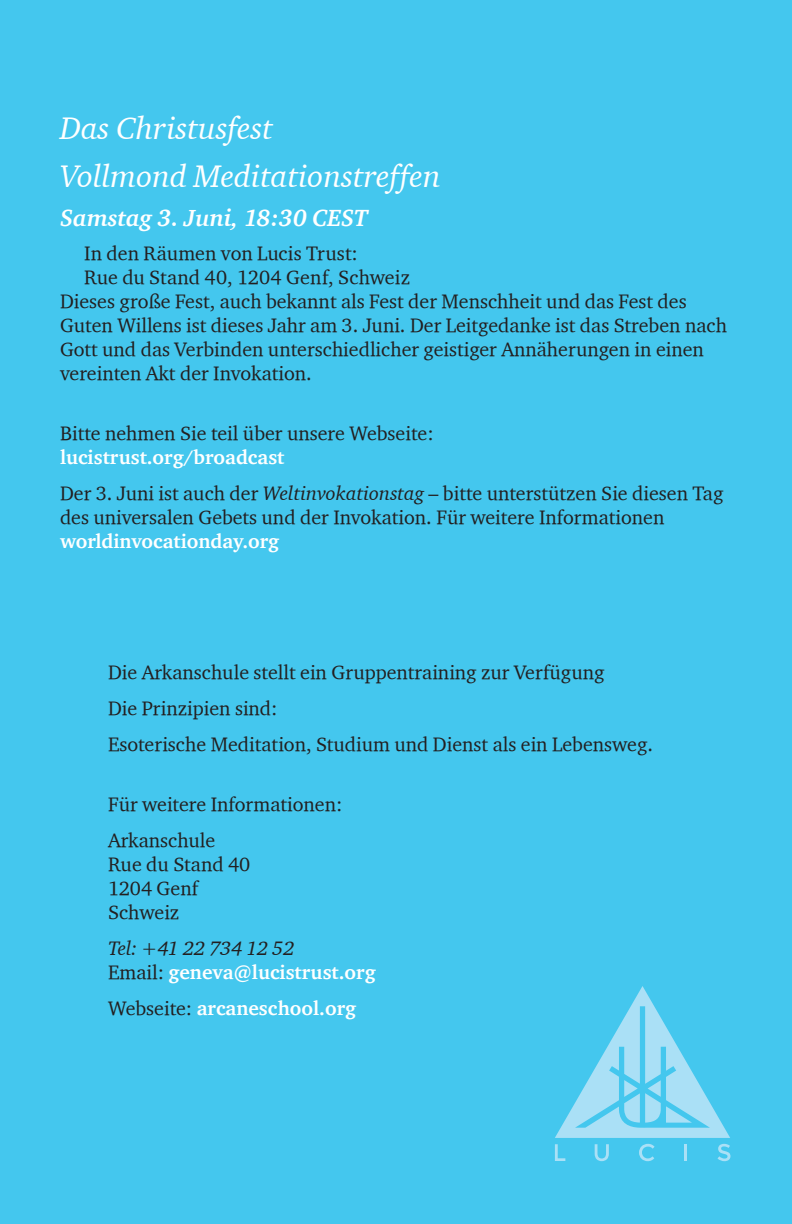
<style>
.page{position:relative;width:792px;height:1224px;background:#44c7ee}
.page>*{position:absolute;margin:0;border:0;box-sizing:border-box;transform-origin:0 0}
.t1{font:32px "Charter ITCTT Italic";color:#fff}
.t2{font:italic 700 24px "Charter ITC";color:#fff}
.Meeting_description{font:20px/24px "Charter ITCTT";color:#231f20}
.Meeting_description-2{font:700 20px/24px "Charter ITC";color:#fff}
.Meeting_time_and_top{font:20px/24px "Charter ITCTT";letter-spacing:.005em;color:#231f20}
.s1{font-family:"Charter ITC";font-weight:700;color:#fff}
.s2{font-family:"Charter ITCTT Italic"}
.s3{font-family:"Charter ITCTT Italic";font-weight:400;color:#231f20}
.s4{font-family:"Charter ITCTT";font-weight:400;color:#231f20}
</style>
<div class="page">
<svg style="left:555px;top:986px;width:175px;height:152px"></svg>
<svg style="left:555px;top:1144px;width:10px;height:17px"></svg>
<svg style="left:595px;top:1144px;width:14px;height:17px"></svg>
<svg style="left:639px;top:1144px;width:16px;height:17px"></svg>
<svg style="left:685px;top:1144px;width:2px;height:17px"></svg>
<svg style="left:718px;top:1144px;width:12px;height:17px"></svg>
<h2 class="t1" style="left:60px;top:108px;width:215px">Das Christusfest</h2>
<h2 class="t1" style="left:60px;top:156px;width:382px">Vollmond Meditationstreffen</h2>
<h2 class="t2" style="left:60px;top:203px;width:310px">Samstag 3. Juni, 18:30 CEST</h2>
<p class="Meeting_time_and_top" style="left:84px;top:240px;width:328px">In den Räumen von Lucis Trust:<br>Rue du Stand 40, 1204 Genf, Schweiz</p>
<p class="Meeting_description" style="left:60px;top:288px;width:668px">Dieses große Fest, auch bekannt als Fest der Menschheit und das Fest des Guten Willens ist dieses Jahr am 3. Juni. Der Leitgedanke ist das Streben nach Gott und das Verbinden unterschiedlicher geistiger Annäherungen in einen vereinten Akt der Invokation.</p>
<p class="Meeting_description" style="left:60px;top:420px;width:375px">Bitte nehmen Sie teil über unsere Webseite: <span class="s1">lucistrust.org/broadcast</span></p>
<p class="Meeting_description" style="left:60px;top:480px;width:665px">Der 3. Juni ist auch der <span class="s2">Weltinvokationstag</span> – bitte unterstützen Sie diesen Tag des universalen Gebets und der Invokation. Für weitere Informationen <span class="s1">worldinvocationday.org</span></p>
<p class="Meeting_description" style="left:108px;top:659px;width:498px">Die Arkanschule stellt ein Gruppentraining zur Verfügung</p>
<p class="Meeting_description" style="left:108px;top:695px;width:171px">Die Prinzipien sind:</p>
<p class="Meeting_description" style="left:108px;top:731px;width:547px">Esoterische Meditation, Studium und Dienst als ein Lebensweg.</p>
<p class="Meeting_description" style="left:108px;top:791px;width:236px">Für weitere Informationen:</p>
<p class="Meeting_description" style="left:108px;top:827px;width:144px">Arkanschule<br>Rue du Stand 40<br>1204 Genf<br>Schweiz</p>
<p class="Meeting_description-2" style="left:108px;top:935px;width:269px"><span class="s3">Tel: +41 22 734 12 52<br></span><span class="s4">Email:</span> geneva@lucistrust.org</p>
<p class="Meeting_description-2" style="left:108px;top:995px;width:250px"><span class="s4">Webseite:</span> arcaneschool.org</p>
</div>
